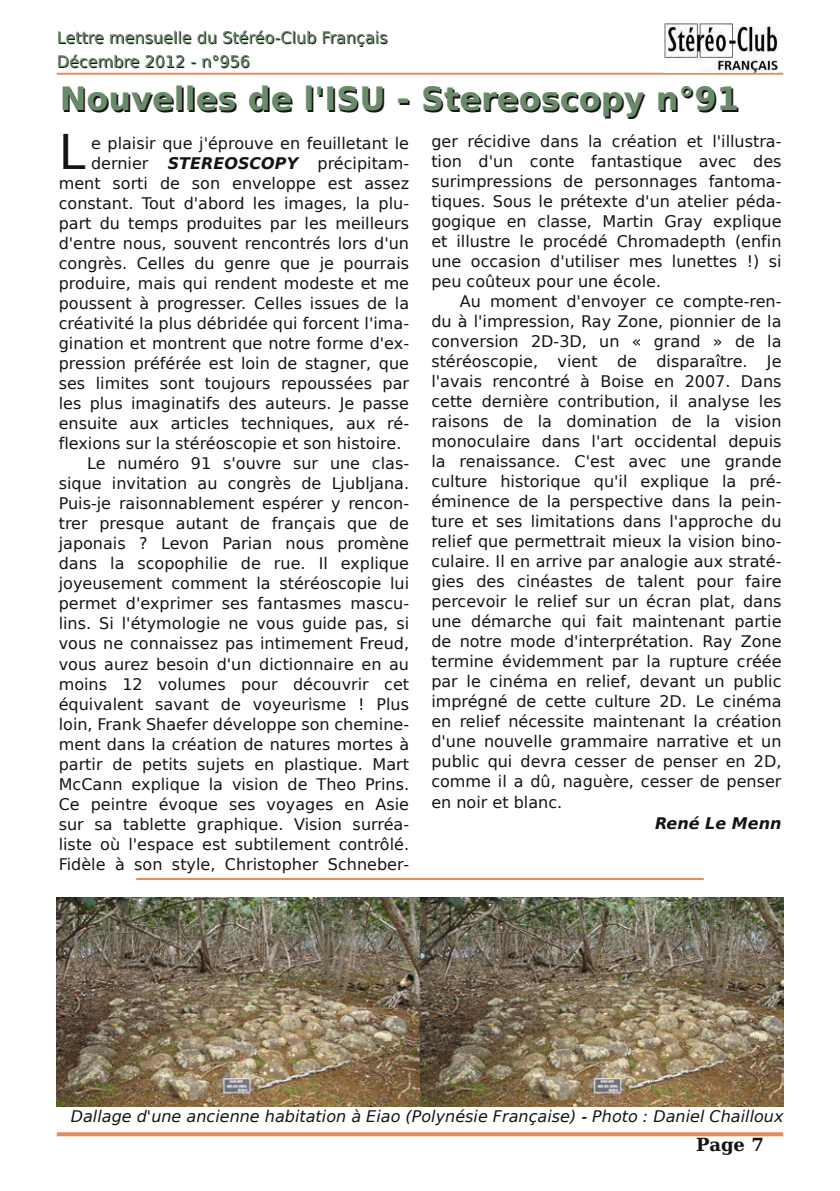
<style>
.page{position:relative;width:840px;height:1191px;background:#fff}
.page>*{position:absolute;margin:0;border:0;box-sizing:border-box;transform-origin:0 0}
.t1{font:47.8px "Bitstream Vera Sans";color:#161413}
.t2{font:700 32px "Bitstream Vera Sans";color:#161413}
.t3{font:700 18px "Bitstream Vera Serif";color:#161413}
.t4{font:16px/20px "Bitstream Vera Sans";color:#161413;text-align:justify}
.t5{font:italic 16px "Bitstream Vera Sans";color:#161413}
.t6{font:italic 700 16px "Bitstream Vera Sans";color:#161413}
.s1{color:#698b69}
.s2{font-weight:700;font-style:italic}
</style>
<div class="page">
<hr style="left:57px;top:73px;width:725px;height:2px;background:#e68b5e">
<img style="left:664px;top:24px;width:112px;height:48px">
<svg style="left:57px;top:1132px;width:725px;height:4px;background:#e79369"></svg>
<img style="left:57px;top:897px;width:725px;height:209px">
<hr style="left:136px;top:878px;width:567px;height:2px;background:#e68b5e">
<p class="t4" style="left:57px;top:27px;width:332px;line-height:24px">Lettre mensue<span class="s1">ll</span>e du Stéréo-C<span class="s1">l</span>ub França<span class="s1">i</span>s<br>Décembre 2012 - n°956</p>
<h2 class="t2" style="left:61px;top:86px;width:680px">Nouvelles de l'ISU - Stereoscopy n°91</h2>
<h1 class="t1" style="left:59px;top:131px;width:28px">L</h1>
<p class="t4" style="left:91px;top:135px;width:319px">e plaisir que j'éprouve en feuilletant le</p>
<p class="t4" style="left:91px;top:155px;width:319px">dernier <span class="s2">STEREOSCOPY</span> précipitam-</p>
<p class="t4" style="left:59px;top:175px;width:352px">ment sorti de son enveloppe est assez</p>
<p class="t4" style="left:59px;top:195px;width:352px">constant. Tout d'abord les images, la plu-</p>
<p class="t4" style="left:59px;top:215px;width:351px">part du temps produites par les meilleurs</p>
<p class="t4" style="left:59px;top:235px;width:352px">d'entre nous, souvent rencontrés lors d'un</p>
<p class="t4" style="left:59px;top:255px;width:351px">congrès. Celles du genre que je pourrais</p>
<p class="t4" style="left:59px;top:275px;width:351px">produire, mais qui rendent modeste et me</p>
<p class="t4" style="left:59px;top:295px;width:352px">poussent à progresser. Celles issues de la</p>
<p class="t4" style="left:59px;top:315px;width:352px">créativité la plus débridée qui forcent l'ima-</p>
<p class="t4" style="left:59px;top:335px;width:352px">gination et montrent que notre forme d'ex-</p>
<p class="t4" style="left:59px;top:355px;width:351px">pression préférée est loin de stagner, que</p>
<p class="t4" style="left:59px;top:375px;width:351px">ses limites sont toujours repoussées par</p>
<p class="t4" style="left:59px;top:395px;width:351px">les plus imaginatifs des auteurs. Je passe</p>
<p class="t4" style="left:59px;top:415px;width:352px">ensuite aux articles techniques, aux ré-</p>
<p class="t4" style="left:59px;top:435px;width:344px">flexions sur la stéréoscopie et son histoire.</p>
<p class="t4" style="left:87px;top:455px;width:323px">Le numéro 91 s'ouvre sur une clas-</p>
<p class="t4" style="left:59px;top:475px;width:352px">sique invitation au congrès de Ljubljana.</p>
<p class="t4" style="left:59px;top:495px;width:352px">Puis-je raisonnablement espérer y rencon-</p>
<p class="t4" style="left:59px;top:515px;width:351px">trer presque autant de français que de</p>
<p class="t4" style="left:59px;top:535px;width:351px">japonais ? Levon Parian nous promène</p>
<p class="t4" style="left:59px;top:555px;width:351px">dans la scopophilie de rue. Il explique</p>
<p class="t4" style="left:59px;top:575px;width:352px">joyeusement comment la stéréoscopie lui</p>
<p class="t4" style="left:59px;top:595px;width:352px">permet d'exprimer ses fantasmes mascu-</p>
<p class="t4" style="left:59px;top:615px;width:352px">lins. Si l'étymologie ne vous guide pas, si</p>
<p class="t4" style="left:59px;top:635px;width:352px">vous ne connaissez pas intimement Freud,</p>
<p class="t4" style="left:59px;top:655px;width:352px">vous aurez besoin d'un dictionnaire en au</p>
<p class="t4" style="left:59px;top:675px;width:351px">moins 12 volumes pour découvrir cet</p>
<p class="t4" style="left:59px;top:695px;width:351px">équivalent savant de voyeurisme ! Plus</p>
<p class="t4" style="left:59px;top:715px;width:352px">loin, Frank Shaefer développe son chemine-</p>
<p class="t4" style="left:59px;top:735px;width:352px">ment dans la création de natures mortes à</p>
<p class="t4" style="left:59px;top:755px;width:351px">partir de petits sujets en plastique. Mart</p>
<p class="t4" style="left:59px;top:775px;width:352px">McCann explique la vision de Theo Prins.</p>
<p class="t4" style="left:59px;top:795px;width:351px">Ce peintre évoque ses voyages en Asie</p>
<p class="t4" style="left:59px;top:815px;width:352px">sur sa tablette graphique. Vision surréa-</p>
<p class="t4" style="left:59px;top:835px;width:352px">liste où l'espace est subtilement contrôlé.</p>
<p class="t4" style="left:59px;top:855px;width:352px">Fidèle à son style, Christopher Schneber-</p>
<p class="t4" style="left:431px;top:133px;width:351px">ger récidive dans la création et l'illustra&shy;tion d'un conte fantastique avec des surimpressions de personnages fantoma&shy;tiques. Sous le prétexte d'un atelier péda&shy;gogique en classe, Martin Gray explique et illustre le procédé Chromadepth (enfin une occasion d'utiliser mes lunettes !) si peu coûteux pour une école.</p>
<p class="t4" style="left:431px;top:293px;width:351px;text-indent:28px">Au moment d'envoyer ce compte-ren&shy;du à l'impression, Ray Zone, pionnier de la conversion 2D-3D, un « grand » de la stéréoscopie, vient de disparaître. Je l'avais rencontré à Boise en 2007. Dans cette dernière contribution, il analyse les raisons de la domination de la vision monoculaire dans l'art occidental depuis la renaissance. C'est avec une grande culture historique qu'il explique la pré&shy;éminence de la perspective dans la pein&shy;ture et ses limitations dans l'approche du relief que permettrait mieux la vision bino&shy;culaire. Il en arrive par analogie aux straté&shy;gies des cinéastes de talent pour faire percevoir le relief sur un écran plat, dans une démarche qui fait maintenant partie de notre mode d'interprétation. Ray Zone termine évidemment par la rupture créée par le cinéma en relief, devant un public imprégné de cette culture 2D. Le cinéma en relief nécessite maintenant la création d'une nouvelle grammaire narrative et un public qui devra cesser de penser en 2D, comme il a dû, naguère, cesser de penser en noir et blanc.</p>
<p class="t6" style="left:654px;top:816px;width:128px">René Le Menn</p>
<p class="t5" style="left:71px;top:1109px;width:713px">Dallage d'une ancienne habitation à Eiao (Polynésie Française) - Photo : Daniel Chailloux</p>
<p class="t3" style="left:696px;top:1137px;width:69px">Page 7</p>
</div>
